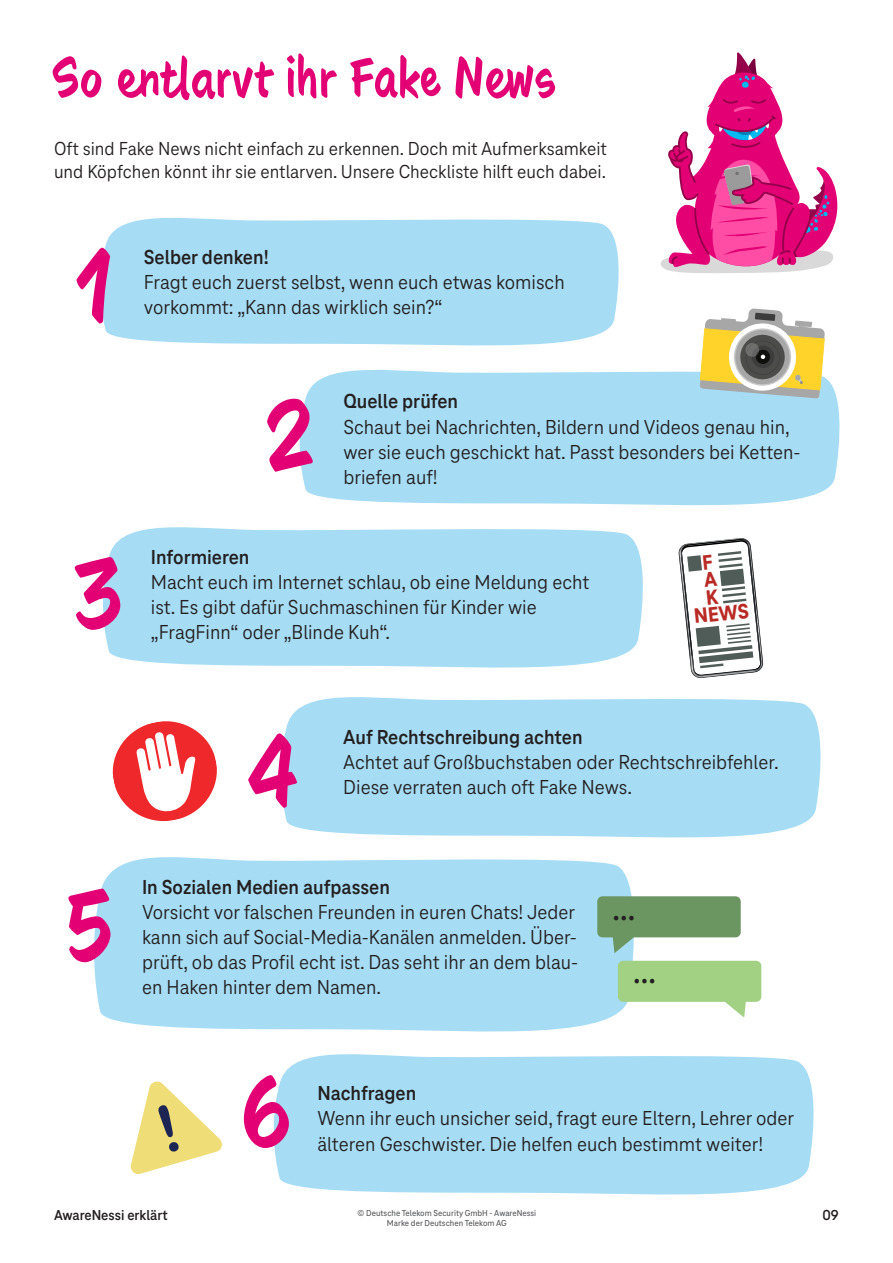
<style>
.page{position:relative;width:893px;height:1263px;background:#fff}
.page>*{position:absolute;margin:0;border:0;box-sizing:border-box;transform-origin:0 0}
.t1{font:700 105px "Tele Neo Marker";color:#e20074}
.t2{font:700 57px "Tele Neo Marker";letter-spacing:.025em;color:#e20074}
.t3{font:36.75px/62.6px "Myriad Pro";color:#231f20;text-align:center}
.t4{font:800 21.6px "Tele Neo";color:#b92a24}
.t5{font:21px/25.2px "Tele Neo";color:#231f20}
.t6{font:700 21px "Tele Neo";color:#231f20}
.t7{font:19.5px/23.4px "Tele Neo";color:#231f20}
.t8{font:700 15px "Tele Neo";color:#231f20}
.t9{font:500 9px/10.5px "Tele Neo";color:#57585a;text-align:center}
</style>
<div class="page">
<svg style="left:661px;top:52px;width:177px;height:221px"></svg>
<div style="left:104px;top:217px;width:515px;height:129px;background:#a6ddf5"></div>
<div style="left:299px;top:370px;width:541px;height:136px;background:#a6ddf5"></div>
<div style="left:103px;top:527px;width:540px;height:141px;background:#a6ddf5"></div>
<div style="left:280px;top:697px;width:541px;height:141px;background:#a6ddf5"></div>
<div style="left:94px;top:857px;width:545px;height:175px;background:#a6ddf5"></div>
<div style="left:273px;top:1054px;width:541px;height:141px;background:#a6ddf5"></div>
<svg style="left:695px;top:308px;width:134px;height:102px"></svg>
<svg style="left:112px;top:721px;width:105px;height:101px"></svg>
<svg style="left:597px;top:896px;width:144px;height:57px"></svg>
<svg style="left:618px;top:961px;width:143px;height:56px"></svg>
<svg style="left:130px;top:1081px;width:92px;height:93px"></svg>
<svg style="left:100px;top:246px;width:11px;height:78px"></svg>
<svg style="left:678px;top:538px;width:86px;height:140px"></svg>
<h2 class="t2" style="left:54px;top:41px;width:503px">So entlarvt ihr Fake News</h2>
<p class="t7" style="left:54px;top:137px;width:554px">Oft sind Fake News nicht einfach zu erkennen. Doch mit Aufmerksamkeit und Köpfchen könnt ihr sie entlarven. Unsere Checkliste hilft euch dabei.</p>
<p class="t6" style="left:144px;top:245px;width:126px">Selber denken!</p>
<p class="t5" style="left:144px;top:270px;width:422px">Fragt euch zuerst selbst, wenn euch etwas komisch vorkommt: „Kann das wirklich sein?“</p>
<h1 class="t1" style="left:76px;top:527px;width:47px">3</h1>
<h1 class="t1" style="left:267px;top:367px;width:46px">2</h1>
<p class="t6" style="left:343px;top:390px;width:116px">Quelle prüfen</p>
<p class="t5" style="left:343px;top:414px;width:459px">Schaut bei Nachrichten, Bildern und Videos genau hin, wer sie euch geschickt hat. Passt besonders bei Ketten&shy;briefen auf!</p>
<p class="t6" style="left:151px;top:545px;width:100px">Informieren</p>
<p class="t5" style="left:151px;top:569px;width:440px">Macht euch im Internet schlau, ob eine Meldung echt ist. Es gibt dafür Suchmaschinen für Kinder wie „FragFinn“ oder „Blinde Kuh“.</p>
<p class="t4" style="left:693px;top:604px;width:57px;rotate:-6deg">NEWS</p>
<h1 class="t1" style="left:67px;top:859px;width:46px">5</h1>
<h1 class="t1" style="left:249px;top:704px;width:50px">4</h1>
<p class="t6" style="left:343px;top:725px;width:241px">Auf Rechtschreibung achten</p>
<p class="t5" style="left:343px;top:750px;width:437px">Achtet auf Großbuchstaben oder Rechtschreibfehler.<br>Diese verraten auch oft Fake News.</p>
<p class="t6" style="left:142px;top:875px;width:249px">In Sozialen Medien aufpassen</p>
<p class="t5" style="left:142px;top:899px;width:438px">Vorsicht vor falschen Freunden in euren Chats! Jeder kann sich auf Social-Media-Kanälen anmelden. Über&shy;prüft, ob das Profil echt ist. Das seht ihr an dem blau&shy;en Haken hinter dem Namen.</p>
<h3 class="t3" style="left:612px;top:876px;width:45px">... ...</h3>
<h1 class="t1" style="left:243px;top:1046px;width:49px">6</h1>
<p class="t6" style="left:317px;top:1081px;width:100px">Nachfragen</p>
<p class="t5" style="left:317px;top:1106px;width:478px">Wenn ihr euch unsicher seid, fragt eure Eltern, Lehrer oder älteren Geschwister. Die helfen euch bestimmt weiter!</p>
<p class="t9" style="left:358px;top:1208px;width:180px">© Deutsche Telekom Security GmbH - AwareNessi<br>Marke der Deutschen Telekom AG</p>
<p class="t8" style="left:54px;top:1207px;width:115px">AwareNessi erklärt</p>
<p class="t8" style="left:822px;top:1207px;width:18px">09</p>
</div>
